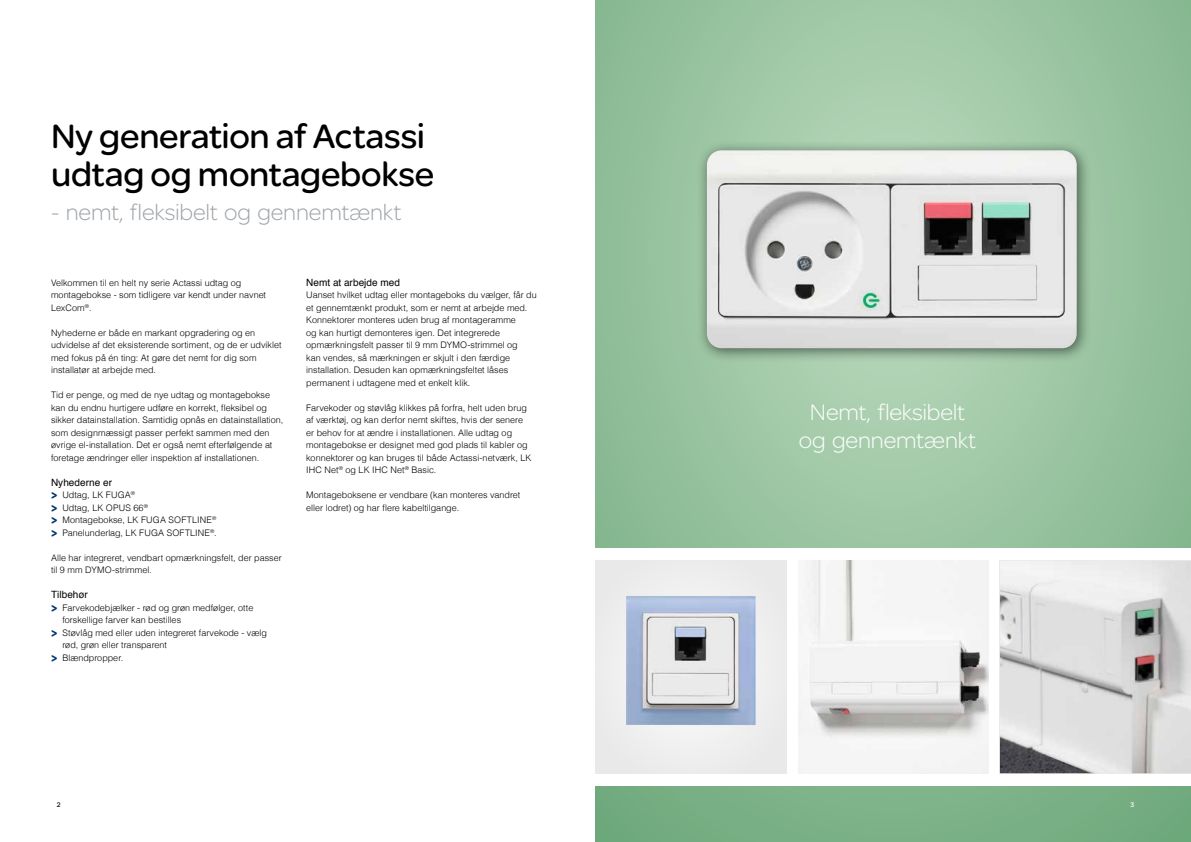
<style>
.page{position:relative;width:1191px;height:842px;background:#fff}
.page>*{position:absolute;margin:0;border:0;box-sizing:border-box;transform-origin:0 0}
.t1{font:36px/38px "SE Optimist";letter-spacing:-.005em;color:#000}
.t2{font:300 24px "SE Optimist";letter-spacing:-.005em;color:#9fa4a9}
.t3{font:300 24px/28px "SE Optimist";letter-spacing:-.005em;color:#fff;text-align:center}
.t4{font:10px "Helvetica";letter-spacing:.005em;color:#000}
.t5{font:300 9px/12.5px "Helvetica";color:#000}
.t6{font:7px "SE Optimist";color:#000}
.t7{font:7px "SE Optimist";color:#fff}
.s1{font-family:"SE Optimist";font-weight:900;font-size:14px;color:#00356f}
</style>
<div class="page">
<svg style="left:595px;top:0;width:596px;height:842px;background:#95c19d"></svg>
<div style="left:696px;top:140px;width:395px;height:223px;background:#000;opacity:.55"></div>
<img style="left:707px;top:150px;width:369px;height:198px">
<div style="left:595px;top:548px;width:596px;height:237px;background:#fff"></div>
<div style="left:595px;top:561px;width:191px;height:212px;background:#eeeded"></div>
<img style="left:798px;top:561px;width:191px;height:212px">
<img style="left:1000px;top:561px;width:191px;height:212px">
<img style="left:626px;top:596px;width:129px;height:129px">
<img style="left:648px;top:617px;width:86px;height:87px">
<h1 class="t1" style="left:51px;top:116px;width:385px">Ny generation af Actassi udtag og montagebokse</h1>
<h2 class="t2" style="left:51px;top:196px;width:352px">- nemt, fleksibelt og gennemtænkt</h2>
<p class="t5" style="left:51px;top:276px;width:217px">Velkommen til en helt ny serie Actassi udtag og montagebokse - som tidligere var kendt under navnet<br>LexCom<sup>®</sup>.</p>
<p class="t5" style="left:51px;top:326px;width:232px">Nyhederne er både en markant opgradering og en udvidelse af det eksisterende sortiment, og de er udviklet med fokus på én ting: At gøre det nemt for dig som installatør at arbejde med.</p>
<p class="t5" style="left:51px;top:388px;width:234px">Tid er penge, og med de nye udtag og montagebokse kan du endnu hurtigere udføre en korrekt, fleksibel og sikker datainstallation. Samtidig opnås en datainstallation, som designmæssigt passer perfekt sammen med den øvrige el-installation. Det er også nemt efterfølgende at foretage ændringer eller inspektion af installationen.</p>
<p class="t4" style="left:51px;top:474px;width:62px">Nyhederne er</p>
<p class="t5" style="left:51px;top:488px;width:167px"><span class="s1">&gt;</span> Udtag, LK FUGA<sup>®<br></sup><span class="s1">&gt;</span> Udtag, LK OPUS 66<sup>®<br></sup><span class="s1">&gt;</span> Montagebokse, LK FUGA SOFTLINE<sup>® </sup><span class="s1">&gt;</span> Panelunderlag, LK FUGA SOFTLINE<sup>®</sup>.</p>
<p class="t5" style="left:51px;top:551px;width:232px">Alle har integreret, vendbart opmærkningsfelt, der passer til 9 mm DYMO-strimmel.</p>
<p class="t4" style="left:51px;top:587px;width:38px">Tilbehør</p>
<p class="t5" style="left:51px;top:601px;width:204px"><span class="s1">&gt;</span> Farvekodebjælker - rød og grøn medfølger, otte</p>
<p class="t5" style="left:62px;top:613px;width:120px">forskellige farver kan bestilles</p>
<p class="t5" style="left:51px;top:626px;width:217px"><span class="s1">&gt;</span> Støvlåg med eller uden integreret farvekode - vælg</p>
<p class="t5" style="left:62px;top:638px;width:106px">rød, grøn eller transparent</p>
<p class="t5" style="left:51px;top:651px;width:74px"><span class="s1">&gt;</span> Blændpropper.</p>
<p class="t4" style="left:306px;top:274px;width:95px">Nemt at arbejde med</p>
<p class="t5" style="left:306px;top:288px;width:232px">Uanset hvilket udtag eller montageboks du vælger, får du et gennemtænkt produkt, som er nemt at arbejde med.<br>Konnektorer monteres uden brug af montageramme<br>og kan hurtigt demonteres igen. Det integrerede opmærkningsfelt passer til 9 mm DYMO-strimmel og<br>kan vendes, så mærkningen er skjult i den færdige installation. Desuden kan opmærkningsfeltet låses permanent i udtagene med et enkelt klik.</p>
<p class="t5" style="left:306px;top:401px;width:227px">Farvekoder og støvlåg klikkes på forfra, helt uden brug af værktøj, og kan derfor nemt skiftes, hvis der senere er behov for at ændre i installationen. Alle udtag og montagebokse er designet med god plads til kabler og konnektorer og kan bruges til både Actassi-netværk, LK IHC Net<sup>®</sup> og LK IHC Net<sup>®</sup> Basic.</p>
<p class="t5" style="left:306px;top:488px;width:216px">Montageboksene er vendbare (kan monteres vandret eller lodret) og har flere kabeltilgange.</p>
<h2 class="t3" style="left:799px;top:397px;width:179px">Nemt, fleksibelt og gennemtænkt</h2>
<p class="t6" style="left:57px;top:800px;width:5px">2</p>
<p class="t7" style="left:1130px;top:800px;width:5px">3</p>
</div>
